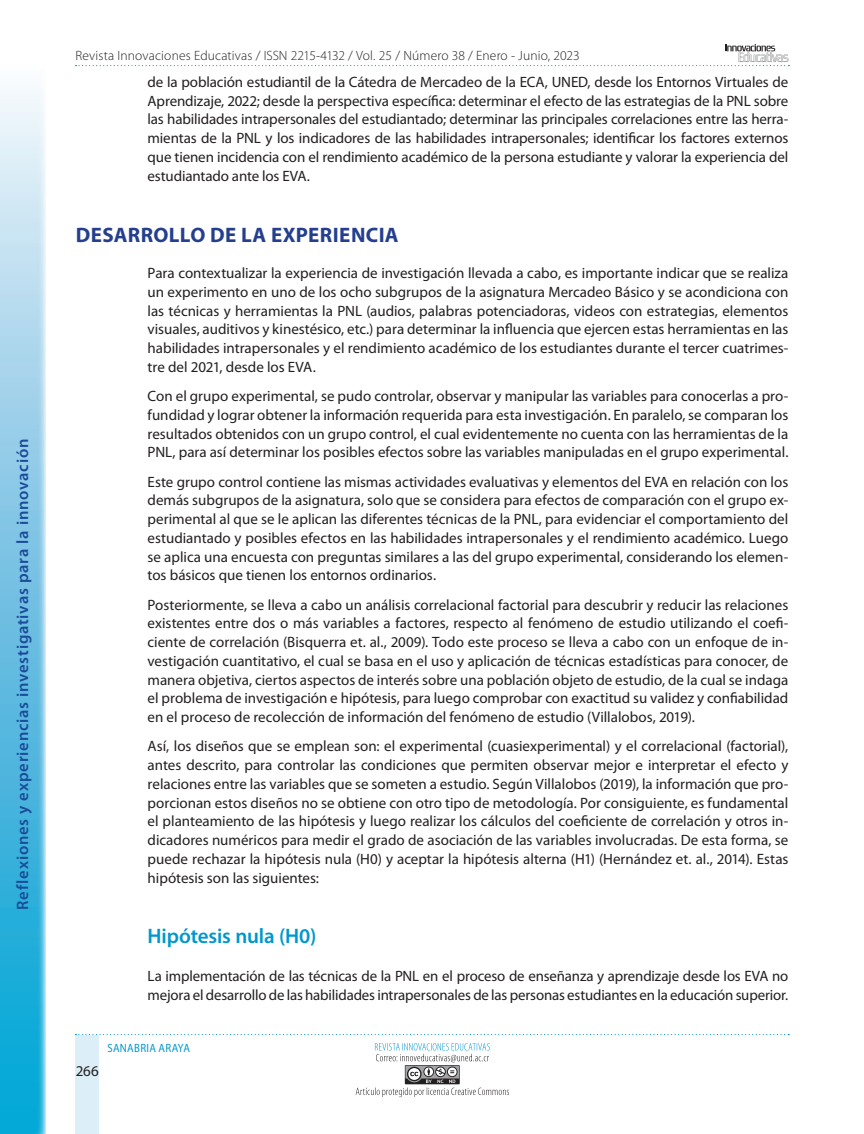
<style>
.page{position:relative;width:864px;height:1134px;background:#fff}
.page>*{position:absolute;margin:0;border:0;box-sizing:border-box;transform-origin:0 0}
.t1{font:700 21px "Myriad Pro";letter-spacing:.02em;color:#253f8e}
.t2{font:600 21px "Myriad Pro";letter-spacing:-.005em;color:#0097ce}
.t3{font:600 16.5px "Myriad Pro";letter-spacing:.045em;color:#1a4c99}
.t4{font:15px/18.8px "Myriad Pro";letter-spacing:-.005em;color:#231f20;text-align:justify}
.t5{font:300 13.5px "Myriad Pro";letter-spacing:.01em;color:#231f20}
.t6{font:12px "Myriad Pro";letter-spacing:.025em;color:#0097ce;scale:.9 1}
</style>
<div class="page">
<svg style="left:76px;top:44px;width:713px;height:22px"></svg>
<div style="left:76px;top:1035px;width:23px;height:99px;background:#dceef7"></div>
<svg style="left:75px;top:1034px;width:714px;height:1px"></svg>
<svg style="left:356px;top:1043px;width:153px;height:54px"></svg>
<svg style="left:0;top:91px;width:46px;height:1043px;background:#78c7e5"></svg>
<p class="t3" style="left:13px;top:910px;width:473px;rotate:-90deg">Reflexiones y experiencias investigativas para la innovación</p>
<p class="t5" style="left:76px;top:48px;width:506px">Revista Innovaciones Educativas / ISSN 2215-4132 / Vol. 25 / Número 38 / Enero - Junio, 2023</p>
<p class="t4" style="left:148px;top:73px;width:642px">de la población estudiantil de la Cátedra de Mercadeo de la ECA, UNED, desde los Entornos Virtuales de Aprendizaje, 2022; desde la perspectiva específica: determinar el efecto de las estrategias de la PNL sobre las habilidades intrapersonales del estudiantado; determinar las principales correlaciones entre las herra&shy;mientas de la PNL y los indicadores de las habilidades intrapersonales; identificar los factores externos que tienen incidencia con el rendimiento académico de la persona estudiante y valorar la experiencia del estudiantado ante los EVA.</p>
<h1 class="t1" style="left:76px;top:223px;width:324px">DESARROLLO DE LA EXPERIENCIA</h1>
<p class="t4" style="left:148px;top:264px;width:642px">Para contextualizar la experiencia de investigación llevada a cabo, es importante indicar que se realiza un experimento en uno de los ocho subgrupos de la asignatura Mercadeo Básico y se acondiciona con las técnicas y herramientas la PNL (audios, palabras potenciadoras, videos con estrategias, elementos visuales, auditivos y kinestésico, etc.) para determinar la influencia que ejercen estas herramientas en las habilidades intrapersonales y el rendimiento académico de los estudiantes durante el tercer cuatrimes&shy;tre del 2021, desde los EVA.</p>
<p class="t4" style="left:148px;top:387px;width:642px">Con el grupo experimental, se pudo controlar, observar y manipular las variables para conocerlas a pro&shy;fundidad y lograr obtener la información requerida para esta investigación. En paralelo, se comparan los resultados obtenidos con un grupo control, el cual evidentemente no cuenta con las herramientas de la PNL, para así determinar los posibles efectos sobre las variables manipuladas en el grupo experimental.</p>
<p class="t4" style="left:148px;top:472px;width:642px">Este grupo control contiene las mismas actividades evaluativas y elementos del EVA en relación con los demás subgrupos de la asignatura, solo que se considera para efectos de comparación con el grupo ex&shy;perimental al que se le aplican las diferentes técnicas de la PNL, para evidenciar el comportamiento del estudiantado y posibles efectos en las habilidades intrapersonales y el rendimiento académico. Luego se aplica una encuesta con preguntas similares a las del grupo experimental, considerando los elemen&shy;tos básicos que tienen los entornos ordinarios.</p>
<p class="t4" style="left:148px;top:595px;width:642px">Posteriormente, se lleva a cabo un análisis correlacional factorial para descubrir y reducir las relaciones existentes entre dos o más variables a factores, respecto al fenómeno de estudio utilizando el coefi&shy;ciente de correlación (Bisquerra et. al., 2009). Todo este proceso se lleva a cabo con un enfoque de in&shy;vestigación cuantitativo, el cual se basa en el uso y aplicación de técnicas estadísticas para conocer, de manera objetiva, ciertos aspectos de interés sobre una población objeto de estudio, de la cual se indaga el problema de investigación e hipótesis, para luego comprobar con exactitud su validez y confiabilidad en el proceso de recolección de información del fenómeno de estudio (Villalobos, 2019).</p>
<p class="t4" style="left:148px;top:737px;width:642px">Así, los diseños que se emplean son: el experimental (cuasiexperimental) y el correlacional (factorial), antes descrito, para controlar las condiciones que permiten observar mejor e interpretar el efecto y relaciones entre las variables que se someten a estudio. Según Villalobos (2019), la información que pro&shy;porcionan estos diseños no se obtiene con otro tipo de metodología. Por consiguiente, es fundamental el planteamiento de las hipótesis y luego realizar los cálculos del coeficiente de correlación y otros in&shy;dicadores numéricos para medir el grado de asociación de las variables involucradas. De esta forma, se puede rechazar la hipótesis nula (H0) y aceptar la hipótesis alterna (H1) (Hernández et. al., 2014). Estas hipótesis son las siguientes:</p>
<h1 class="t2" style="left:148px;top:924px;width:170px">Hipótesis nula (H0)</h1>
<p class="t4" style="left:148px;top:967px;width:642px">La implementación de las técnicas de la PNL en el proceso de enseñanza y aprendizaje desde los EVA no mejora el desarrollo de las habilidades intrapersonales de las personas estudiantes en la educación superior.</p>
<p class="t4" style="left:76px;top:1062px;width:24px">266</p>
<p class="t6" style="left:108px;top:1041px;width:93px">SANABRIA ARAYA</p>
</div>
